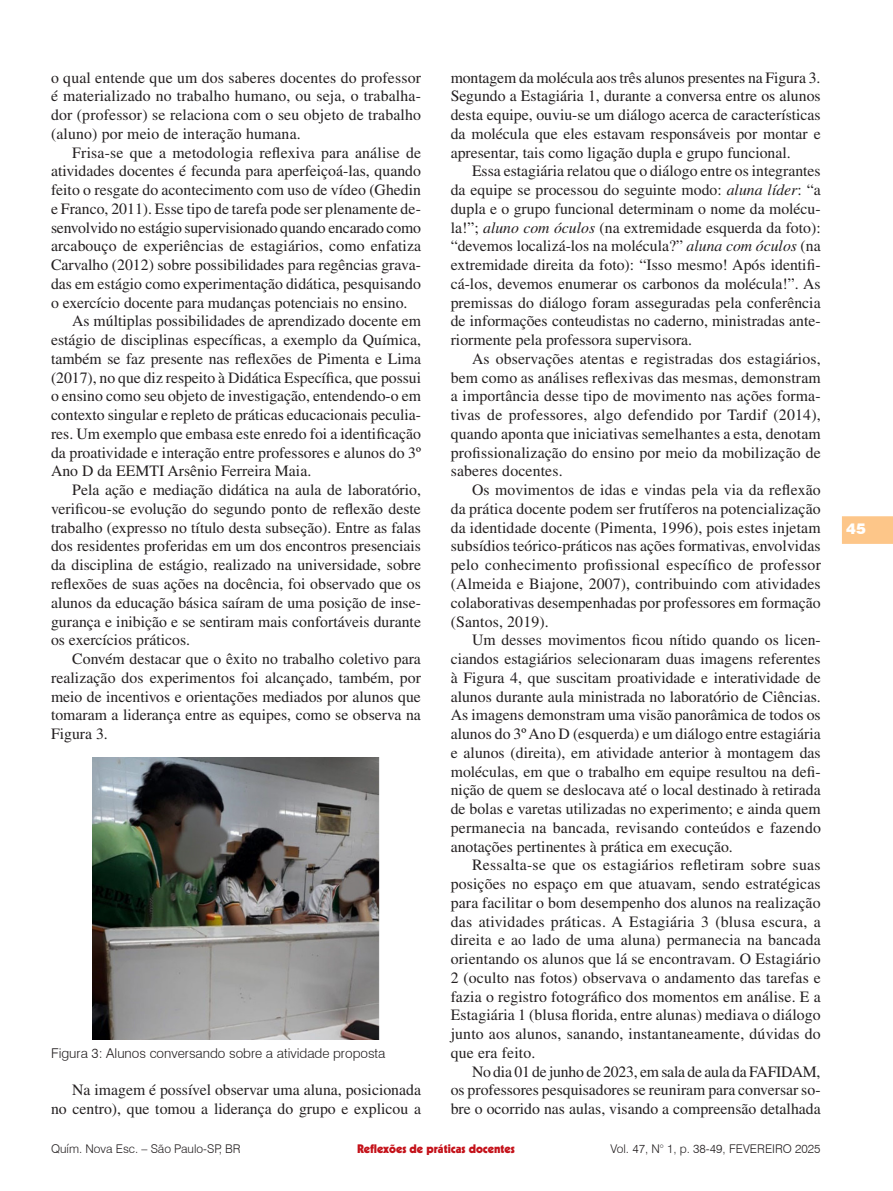
<style>
.page{position:relative;width:893px;height:1191px;background:#fff}
.page>*{position:absolute;margin:0;border:0;box-sizing:border-box;transform-origin:0 0}
.t1{font:15.75px/18.8px "Times LT Std";color:#231f20;text-align:justify}
.t2{font:900 15px "Swiss 721 BT";color:#fff}
.Figura{font:300 13.5px "Swiss 721 BT";color:#231f20}
.t3{font:300 12px "Swiss 721 BT";color:#231f20}
.t4{font:900 12px "Kabel LT Std";color:#c4121a}
.s1{font-style:italic}
</style>
<div class="page">
<svg style="left:842px;top:516px;width:51px;height:28px"></svg>
<img style="left:92px;top:758px;width:288px;height:281px">
<p class="t1" style="left:51px;top:68px;width:371px">o qual entende que um dos saberes docentes do professor é materializado no trabalho humano, ou seja, o trabalha&shy;dor (professor) se relaciona com o seu objeto de trabalho (aluno) por meio de interação humana.</p>
<p class="t1" style="left:51px;top:143px;width:372px;text-indent:21px">Frisa-se que a metodologia reflexiva para análise de atividades docentes é fecunda para aperfeiçoá-las, quando feito o resgate do acontecimento com uso de vídeo (Ghedin e Franco, 2011). Esse tipo de tarefa pode ser plenamente de&shy;senvolvido no estágio supervisionado quando encarado como arcabouço de experiências de estagiários, como enfatiza Carvalho (2012) sobre possibilidades para regências grava&shy;das em estágio como experimentação didática, pesquisando o exercício docente para mudanças potenciais no ensino.</p>
<p class="t1" style="left:51px;top:312px;width:372px;text-indent:21px">As múltiplas possibilidades de aprendizado docente em estágio de disciplinas específicas, a exemplo da Química, também se faz presente nas reflexões de Pimenta e Lima (2017), no que diz respeito à Didática Específica, que possui o ensino como seu objeto de investigação, entendendo-o em contexto singular e repleto de práticas educacionais peculia&shy;res. Um exemplo que embasa este enredo foi a identificação da proatividade e interação entre professores e alunos do 3º Ano D da EEMTI Arsênio Ferreira Maia.</p>
<p class="t1" style="left:51px;top:480px;width:371px;text-indent:21px">Pela ação e mediação didática na aula de laboratório, verificou-se evolução do segundo ponto de reflexão deste trabalho (expresso no título desta subseção). Entre as falas dos residentes proferidas em um dos encontros presenciais da disciplina de estágio, realizado na universidade, sobre reflexões de suas ações na docência, foi observado que os alunos da educação básica saíram de uma posição de inse&shy;gurança e inibição e se sentiram mais confortáveis durante os exercícios práticos.</p>
<p class="t1" style="left:51px;top:649px;width:372px;text-indent:21px">Convém destacar que o êxito no trabalho coletivo para realização dos experimentos foi alcançado, também, por meio de incentivos e orientações mediados por alunos que tomaram a liderança entre as equipes, como se observa na Figura 3.</p>
<p class="Figura" style="left:51px;top:1045px;width:336px">Figura 3: Alunos conversando sobre a atividade proposta</p>
<p class="t1" style="left:51px;top:1080px;width:371px;text-align:right">Na imagem é possível observar uma aluna, posicionada<br>no centro), que tomou a liderança do grupo e explicou a</p>
<p class="t1" style="left:451px;top:68px;width:371px">montagem da molécula aos três alunos presentes na Figura 3.<br>Segundo a Estagiária 1, durante a conversa entre os alunos desta equipe, ouviu-se um diálogo acerca de características da molécula que eles estavam responsáveis por montar e apresentar, tais como ligação dupla e grupo funcional.</p>
<p class="t1" style="left:451px;top:162px;width:372px;text-indent:21px">Essa estagiária relatou que o diálogo entre os integrantes da equipe se processou do seguinte modo: <span class="s1">aluna líder</span>: “a dupla e o grupo funcional determinam o nome da molécu&shy;la!”; <span class="s1">aluno com óculos</span> (na extremidade esquerda da foto): “devemos localizá-los na molécula?” <span class="s1">aluna com óculos</span> (na extremidade direita da foto): “Isso mesmo! Após identifi&shy;cá-los, devemos enumerar os carbonos da molécula!”. As premissas do diálogo foram asseguradas pela conferência de informações conteudistas no caderno, ministradas ante&shy;riormente pela professora supervisora.</p>
<p class="t1" style="left:451px;top:349px;width:372px;text-indent:21px">As observações atentas e registradas dos estagiários, bem como as análises reflexivas das mesmas, demonstram a importância desse tipo de movimento nas ações forma&shy;tivas de professores, algo defendido por Tardif (2014), quando aponta que iniciativas semelhantes a esta, denotam profissionalização do ensino por meio da mobilização de saberes docentes.</p>
<p class="t1" style="left:451px;top:480px;width:372px;text-indent:21px">Os movimentos de idas e vindas pela via da reflexão da prática docente podem ser frutíferos na potencialização da identidade docente (Pimenta, 1996), pois estes injetam subsídios teórico-práticos nas ações formativas, envolvidas pelo conhecimento profissional específico de professor (Almeida e Biajone, 2007), contribuindo com atividades colaborativas desempenhadas por professores em formação (Santos, 2019).</p>
<p class="t1" style="left:451px;top:630px;width:372px;text-indent:21px">Um desses movimentos ficou nítido quando os licen&shy;ciandos estagiários selecionaram duas imagens referentes à Figura 4, que suscitam proatividade e interatividade de alunos durante aula ministrada no laboratório de Ciências.<br>As imagens demonstram uma visão panorâmica de todos os alunos do 3º Ano D (esquerda) e um diálogo entre estagiária e alunos (direita), em atividade anterior à montagem das moléculas, em que o trabalho em equipe resultou na defi&shy;nição de quem se deslocava até o local destinado à retirada de bolas e varetas utilizadas no experimento; e ainda quem permanecia na bancada, revisando conteúdos e fazendo anotações pertinentes à prática em execução.</p>
<p class="t1" style="left:451px;top:855px;width:372px;text-indent:21px">Ressalta-se que os estagiários refletiram sobre suas posições no espaço em que atuavam, sendo estratégicas para facilitar o bom desempenho dos alunos na realização das atividades práticas. A Estagiária 3 (blusa escura, a direita e ao lado de uma aluna) permanecia na bancada orientando os alunos que lá se encontravam. O Estagiário 2 (oculto nas fotos) observava o andamento das tarefas e fazia o registro fotográfico dos momentos em análise. E a Estagiária 1 (blusa florida, entre alunas) mediava o diálogo junto aos alunos, sanando, instantaneamente, dúvidas do que era feito.</p>
<p class="t1" style="left:451px;top:1062px;width:371px;text-indent:21px">No dia 01 de junho de 2023, em sala de aula da FAFIDAM, os professores pesquisadores se reuniram para conversar so&shy;bre o ocorrido nas aulas, visando a compreensão detalhada</p>
<p class="t3" style="left:51px;top:1141px;width:191px">Quím. Nova Esc. – São Paulo-SP, BR</p>
<p class="t3" style="left:610px;top:1141px;width:212px">Vol. 47, N° 1, p. 38-49, FEVEREIRO 2025</p>
<p class="t4" style="left:357px;top:1141px;width:159px">Reflexões de práticas docentes</p>
<p class="t2" style="left:846px;top:519px;width:21px">45</p>
</div>
